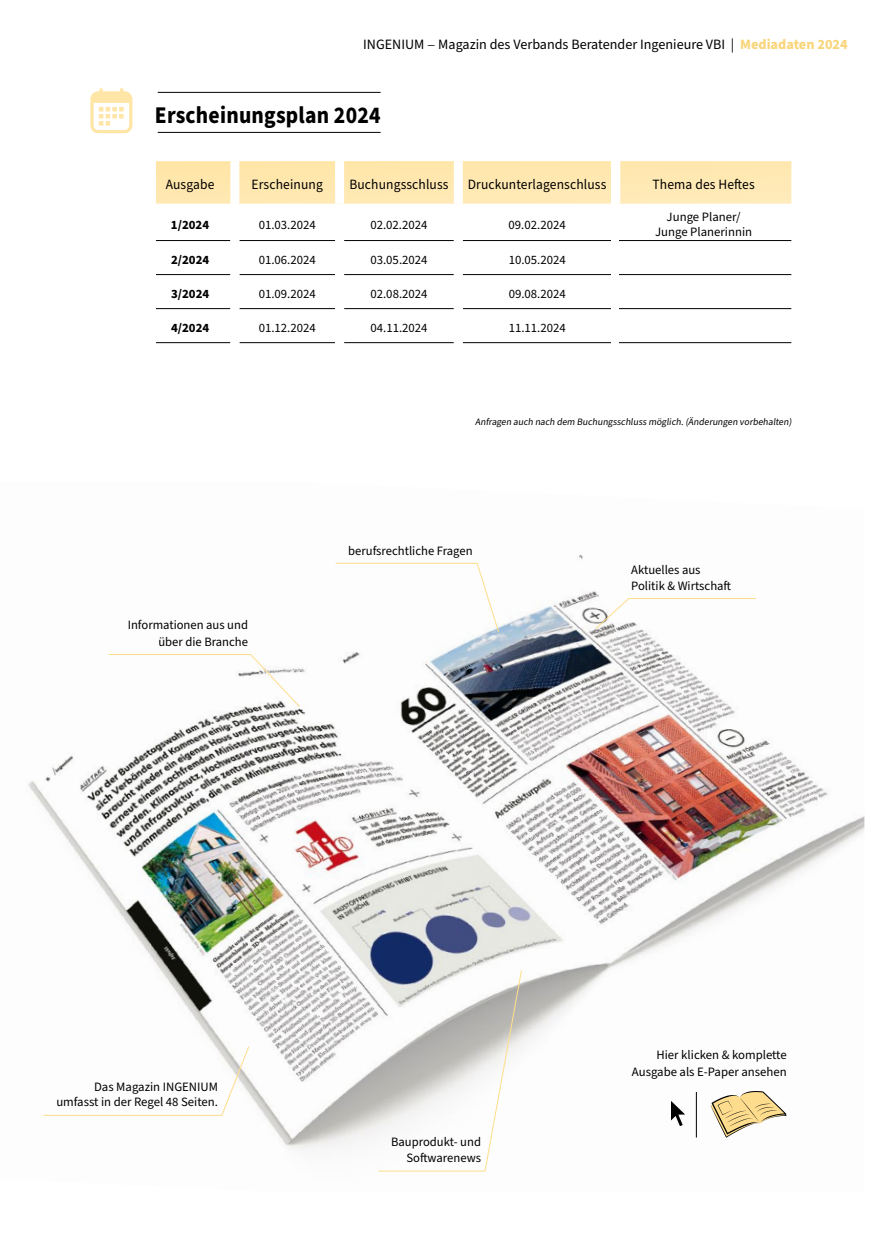
<style>
.page{position:relative;width:881px;height:1238px;background:#fff}
.page>*{position:absolute;margin:0;border:0;box-sizing:border-box;transform-origin:0 0}
.t1{font:700 24px "Source Sans Pro";letter-spacing:.01em;color:#000;scale:.9 1}
.t2{font:14.25px "Source Sans Pro";color:#000}
.t3{font:14.1px "Source Sans Pro";letter-spacing:.01em;color:#000;scale:.95 1}
.t4{font:12.75px/16.5px "Source Sans Pro";color:#000;text-align:right}
.t5{font:700 12.75px "Source Sans Pro";color:#000}
.t6{font:9.75px "Source Sans Pro";color:#000}
.s1{font-family:"Minion Pro"}
.s2{font-weight:700;color:#f9d579}
</style>
<div class="page">
<svg style="left:156px;top:161px;width:635px;height:43px;background:#ffe8b1"></svg>
<hr style="left:156px;top:240px;width:74px;height:1px;background:#000">
<hr style="left:239px;top:240px;width:96px;height:1px;background:#000">
<hr style="left:344px;top:240px;width:109px;height:1px;background:#000">
<hr style="left:462px;top:240px;width:153px;height:1px;background:#000">
<hr style="left:615px;top:240px;width:176px;height:1px;background:#000">
<hr style="left:156px;top:274px;width:74px;height:1px;background:#000">
<hr style="left:239px;top:274px;width:96px;height:1px;background:#000">
<hr style="left:344px;top:274px;width:109px;height:1px;background:#000">
<hr style="left:462px;top:274px;width:153px;height:1px;background:#000">
<hr style="left:615px;top:274px;width:176px;height:1px;background:#000">
<hr style="left:156px;top:308px;width:74px;height:1px;background:#000">
<hr style="left:239px;top:308px;width:96px;height:1px;background:#000">
<hr style="left:344px;top:308px;width:109px;height:1px;background:#000">
<hr style="left:462px;top:308px;width:153px;height:1px;background:#000">
<hr style="left:615px;top:308px;width:176px;height:1px;background:#000">
<hr style="left:156px;top:342px;width:74px;height:1px;background:#000">
<hr style="left:239px;top:342px;width:96px;height:1px;background:#000">
<hr style="left:344px;top:342px;width:109px;height:1px;background:#000">
<hr style="left:462px;top:342px;width:153px;height:1px;background:#000">
<hr style="left:615px;top:342px;width:176px;height:1px;background:#000">
<div style="left:230px;top:161px;width:9px;height:43px;background:#fff"></div>
<div style="left:335px;top:161px;width:9px;height:43px;background:#fff"></div>
<div style="left:453px;top:161px;width:9px;height:43px;background:#fff"></div>
<div style="left:611px;top:161px;width:9px;height:43px;background:#fff"></div>
<svg style="left:90px;top:88px;width:42px;height:45px"></svg>
<hr style="left:158px;top:132px;width:222px;height:1px;background:#000">
<hr style="left:158px;top:92px;width:222px;height:1px;background:#000">
<img style="left:28px;top:555px;width:836px;height:595px">
<svg style="left:335px;top:562px;width:164px;height:71px"></svg>
<svg style="left:108px;top:653px;width:192px;height:54px"></svg>
<svg style="left:594px;top:597px;width:162px;height:32px"></svg>
<svg style="left:43px;top:1045px;width:207px;height:71px"></svg>
<svg style="left:377px;top:969px;width:145px;height:203px"></svg>
<div style="left:611px;top:162px;width:8px;height:184px;background:#fff"></div>
<hr style="left:695px;top:1091px;width:1px;height:46px;background:#000">
<svg style="left:670px;top:1100px;width:14px;height:26px"></svg>
<svg style="left:710px;top:1090px;width:76px;height:47px"></svg>
<p class="t2" style="left:363px;top:34px;width:486px">INGENIUM <span class="s1">−</span> Magazin des Verbands Beratender Ingenieure VBI | <span class="s2">Mediadaten 2024</span></p>
<h1 class="t1" style="left:155px;top:98px;width:252px">Erscheinungsplan 2024</h1>
<p class="t3" style="left:166px;top:175px;width:53px">Ausgabe</p>
<p class="t3" style="left:251px;top:175px;width:76px">Erscheinung</p>
<p class="t3" style="left:349px;top:175px;width:106px">Buchungsschluss</p>
<p class="t3" style="left:467px;top:175px;width:147px">Druckunterlagenschluss</p>
<p class="t3" style="left:652px;top:175px;width:109px">Thema des Heftes</p>
<p class="t5" style="left:171px;top:216px;width:40px">1/2024</p>
<p class="t4" style="left:258px;top:216px;width:59px">01.03.2024</p>
<p class="t4" style="left:370px;top:216px;width:59px">02.02.2024</p>
<p class="t4" style="left:508px;top:216px;width:59px">09.02.2024</p>
<p class="t4" style="left:654px;top:209px;width:99px;line-height:15.3px;text-align:center">Junge Planer/<br>Junge Planerinnin</p>
<p class="t5" style="left:171px;top:251px;width:40px">2/2024</p>
<p class="t4" style="left:258px;top:252px;width:59px">01.06.2024</p>
<p class="t4" style="left:370px;top:252px;width:59px">03.05.2024</p>
<p class="t4" style="left:508px;top:252px;width:59px">10.05.2024</p>
<p class="t5" style="left:171px;top:285px;width:40px">3/2024</p>
<p class="t4" style="left:258px;top:286px;width:59px">01.09.2024</p>
<p class="t4" style="left:370px;top:286px;width:59px">02.08.2024</p>
<p class="t4" style="left:508px;top:286px;width:59px">09.08.2024</p>
<p class="t5" style="left:171px;top:319px;width:40px">4/2024</p>
<p class="t4" style="left:258px;top:320px;width:59px">01.12.2024</p>
<p class="t4" style="left:370px;top:320px;width:59px">04.11.2024</p>
<p class="t4" style="left:508px;top:320px;width:59px">11.11.2024</p>
<p class="t6" style="left:475px;top:415px;width:320px">Anfragen auch nach dem Buchungsschluss möglich.(Änderungen vorbehalten)</p>
<p class="t4" style="left:128px;top:617px;width:122px">Informationen aus und über die Branche</p>
<p class="t4" style="left:348px;top:542px;width:126px">berufsrechtliche Fragen</p>
<p class="t4" style="left:631px;top:562px;width:101px;text-align:left">Aktuelles aus<br>Politik &amp; Wirtschaft</p>
<p class="t4" style="left:56px;top:1079px;width:163px;line-height:15.3px">Das Magazin INGENIUM umfasst in der Regel 48 Seiten.</p>
<p class="t4" style="left:391px;top:1133px;width:91px">Bauprodukt- und<br>Softwarenews</p>
<p class="t4" style="left:631px;top:1047px;width:156px">Hier klicken &amp; komplette<br>Ausgabe als E-Paper ansehen</p>
</div>
